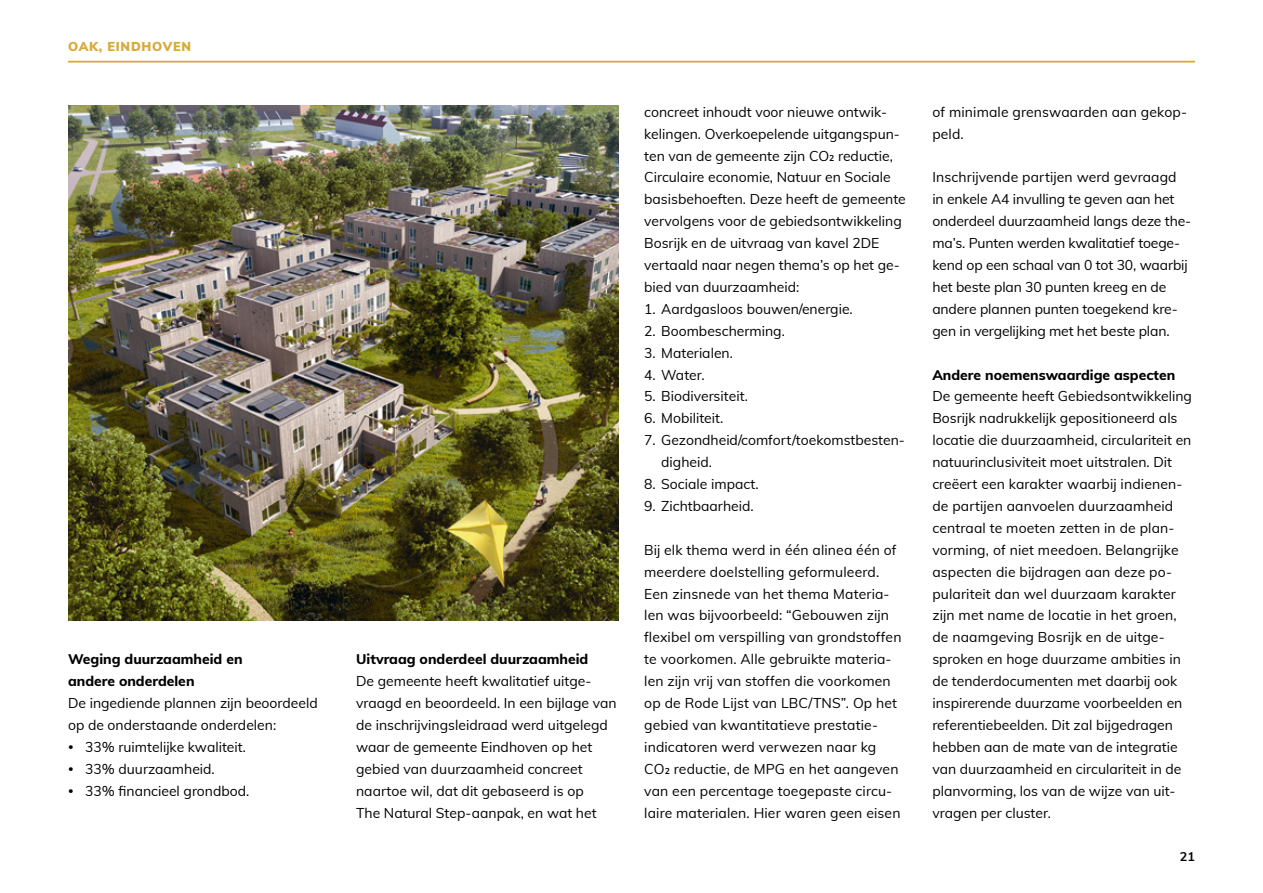
<style>
.page{position:relative;width:1263px;height:893px;background:#fff}
.page>*{position:absolute;margin:0;border:0;box-sizing:border-box;transform-origin:0 0}
.t1{font:13.95px/21.9px "Muli";color:#000}
.t2{font:800 13.95px/21.9px "Muli";color:#000}
.t3{font:900 12.6px "Muli";letter-spacing:.06em;color:#d6ab38}
.t4{font:700 12.6px "Muli";color:#000}
.s1{font-size:10.5px}
</style>
<div class="page">
<hr style="left:68px;top:61px;width:1127px;height:2px;background:#d6ab38">
<img style="left:68px;top:105px;width:551px;height:515px">
<p class="t3" style="left:68px;top:42px;width:125px">OAK, EINDHOVEN</p>
<p class="t2" style="left:68px;top:650px;width:176px">Weging duurzaamheid en andere onderdelen</p>
<p class="t1" style="left:68px;top:691px;width:251px">De ingediende plannen zijn beoordeeld op de onderstaande onderdelen:</p>
<p class="t1" style="left:68px;top:735px;width:180px"><span class="s1">•</span> 33% ruimtelijke kwaliteit.</p>
<p class="t1" style="left:68px;top:757px;width:148px"><span class="s1">•</span> 33% duurzaamheid.</p>
<p class="t1" style="left:68px;top:779px;width:183px"><span class="s1">•</span> 33% financieel grondbod.</p>
<p class="t2" style="left:356px;top:650px;width:234px">Uitvraag onderdeel duurzaamheid</p>
<p class="t1" style="left:356px;top:669px;width:262px">De gemeente heeft kwalitatief uitge&shy;vraagd en beoordeeld. In een bijlage van de inschrijvingsleidraad werd uitgelegd waar de gemeente Eindhoven op het gebied van duurzaamheid concreet naartoe wil, dat dit gebaseerd is op<br>The Natural Step-aanpak, en wat het</p>
<p class="t1" style="left:644px;top:100px;width:263px">concreet inhoudt voor nieuwe ontwik&shy;kelingen. Overkoepelende uitgangspun&shy;ten van de gemeente zijn CO₂ reductie, Circulaire economie, Natuur en Sociale basisbehoeften. Deze heeft de gemeente vervolgens voor de gebiedsontwikkeling Bosrijk en de uitvraag van kavel 2DE vertaald naar negen thema’s op het ge&shy;bied van duurzaamheid:</p>
<p class="t1" style="left:644px;top:297px;width:210px">1. Aardgasloos bouwen/energie.</p>
<p class="t1" style="left:644px;top:319px;width:142px">2. Boombescherming.</p>
<p class="t1" style="left:644px;top:341px;width:90px">3. Materialen.</p>
<p class="t1" style="left:644px;top:363px;width:62px">4. Water.</p>
<p class="t1" style="left:644px;top:385px;width:105px">5. Biodiversiteit.</p>
<p class="t1" style="left:644px;top:407px;width:81px">6. Mobiliteit.</p>
<p class="t1" style="left:661px;top:429px;width:245px;text-indent:-17px">7. Gezondheid/comfort/toekomstbesten&shy;digheid.</p>
<p class="t1" style="left:644px;top:472px;width:116px">8. Sociale impact.</p>
<p class="t1" style="left:644px;top:494px;width:111px">9. Zichtbaarheid.</p>
<p class="t1" style="left:644px;top:538px;width:259px">Bij elk thema werd in één alinea één of meerdere doelstelling geformuleerd.<br>Een zinsnede van het thema Materia&shy;len was bijvoorbeeld: “Gebouwen zijn flexibel om verspilling van grondstoffen te voorkomen. Alle gebruikte materia&shy;len zijn vrij van stoffen die voorkomen op de Rode Lijst van LBC/TNS”. Op het gebied van kwantitatieve prestatie&shy;indicatoren werd verwezen naar kg CO₂ reductie, de MPG en het aangeven van een percentage toegepaste circu&shy;laire materialen. Hier waren geen eisen</p>
<p class="t1" style="left:932px;top:100px;width:256px">of minimale grenswaarden aan gekop&shy;peld.</p>
<p class="t1" style="left:932px;top:166px;width:260px">Inschrijvende partijen werd gevraagd in enkele A4 invulling te geven aan het onderdeel duurzaamheid langs deze the&shy;ma’s. Punten werden kwalitatief toege&shy;kend op een schaal van 0 tot 30, waarbij het beste plan 30 punten kreeg en de andere plannen punten toegekend kre&shy;gen in vergelijking met het beste plan.</p>
<p class="t2" style="left:932px;top:365px;width:244px">Andere noemenswaardige aspecten</p>
<p class="t1" style="left:932px;top:385px;width:261px">De gemeente heeft Gebiedsontwikkeling Bosrijk nadrukkelijk gepositioneerd als locatie die duurzaamheid, circulariteit en natuurinclusiviteit moet uitstralen. Dit creëert een karakter waarbij indienen&shy;de partijen aanvoelen duurzaamheid centraal te moeten zetten in de plan&shy;vorming, of niet meedoen. Belangrijke aspecten die bijdragen aan deze po&shy;pulariteit dan wel duurzaam karakter zijn met name de locatie in het groen, de naamgeving Bosrijk en de uitge&shy;sproken en hoge duurzame ambities in de tenderdocumenten met daarbij ook inspirerende duurzame voorbeelden en referentiebeelden. Dit zal bijgedragen hebben aan de mate van de integratie van duurzaamheid en circulariteit in de planvorming, los van de wijze van uit&shy;vragen per cluster.</p>
<p class="t4" style="left:1180px;top:852px;width:17px">21</p>
</div>
